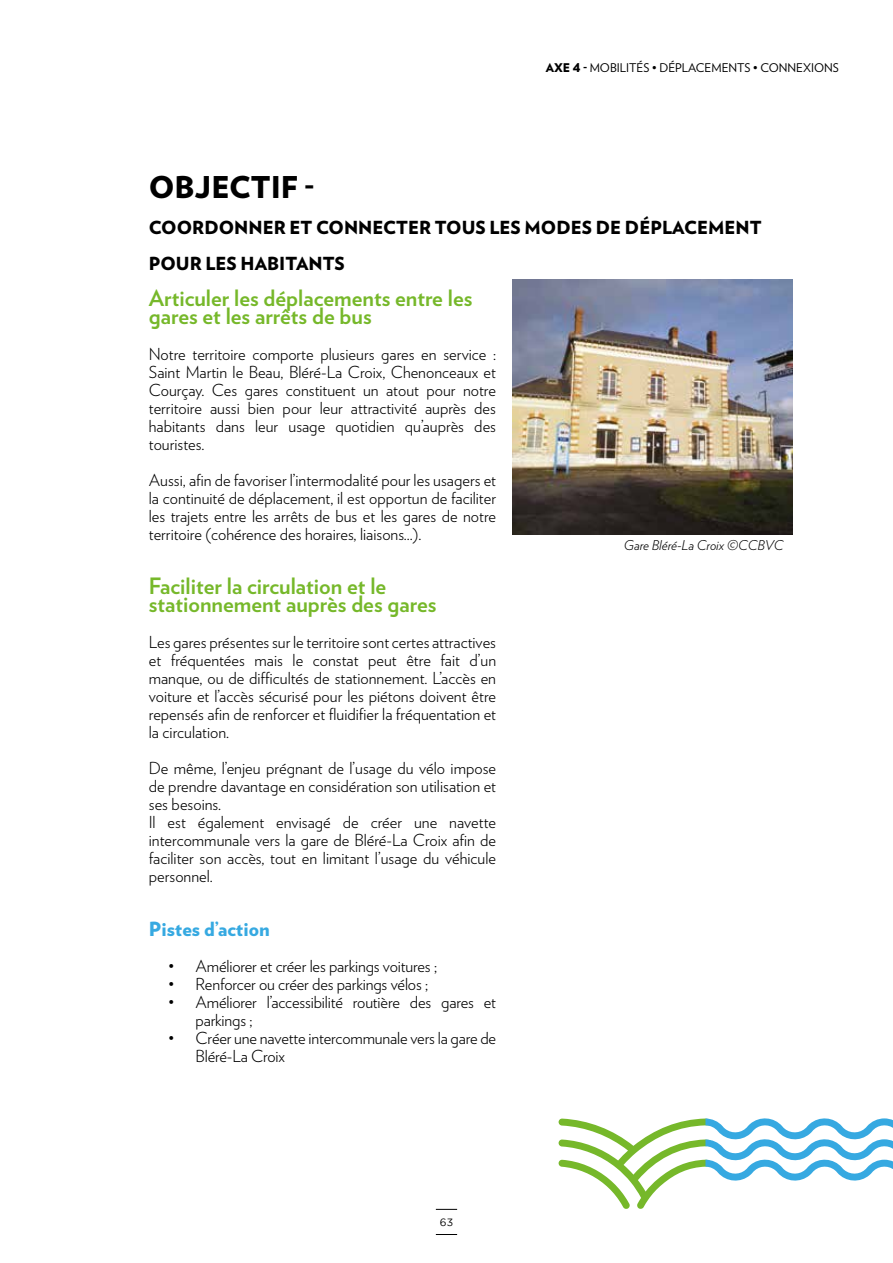
<style>
.page{position:relative;width:893px;height:1263px;background:#fff}
.page>*{position:absolute;margin:0;border:0;box-sizing:border-box;transform-origin:0 0}
.t1{font:900 30px "Verlag";color:#000}
.t2{font:700 22.5px/18px "Verlag";color:#76b82a}
.t3{font:900 19.5px "Verlag";color:#36a9e1}
.t4{font:900 18px/36px "Verlag";color:#000}
.t5{font:300 16.5px/18px "Verlag";color:#000;text-align:justify}
.t6{font:italic 300 13.5px "Verlag";color:#000}
.t7{font:12px "Verlag";color:#000}
.t8{font:10.5px "Gotham";color:#000}
.s1{font-weight:900}
</style>
<div class="page">
<svg style="left:436px;top:1234px;width:21px;height:1px"></svg>
<svg style="left:436px;top:1209px;width:21px;height:1px"></svg>
<img style="left:512px;top:280px;width:280px;height:254px">
<svg style="left:558px;top:1118px;width:335px;height:91px"></svg>
<p class="t7" style="left:546px;top:58px;width:295px"><span class="s1">AXE 4 -</span> MOBILITÉS • DÉPLACEMENTS • CONNEXIONS</p>
<h1 class="t1" style="left:149px;top:162px;width:167px">OBJECTIF -</h1>
<p class="t4" style="left:149px;top:209px;width:614px">COORDONNER ET CONNECTER TOUS LES MODES DE DÉPLACEMENT<br>POUR LES HABITANTS</p>
<h2 class="t2" style="left:149px;top:288px;width:325px">Articuler les déplacements entre les gares et les arrêts de bus</h2>
<p class="t5" style="left:149px;top:344px;width:349px">Notre territoire comporte plusieurs gares en service :<br>Saint Martin le Beau, Bléré-La Croix, Chenonceaux et Courçay. Ces gares constituent un atout pour notre territoire aussi bien pour leur attractivité auprès des habitants dans leur usage quotidien qu’auprès des touristes.</p>
<p class="t5" style="left:149px;top:470px;width:349px">Aussi, afin de favoriser l’intermodalité pour les usagers et la continuité de déplacement, il est opportun de faciliter les trajets entre les arrêts de bus et les gares de notre territoire (cohérence des horaires, liaisons...).</p>
<h2 class="t2" style="left:149px;top:576px;width:289px">Faciliter la circulation et le stationnement auprès des gares</h2>
<p class="t5" style="left:149px;top:632px;width:349px">Les gares présentes sur le territoire sont certes attractives et fréquentées mais le constat peut être fait d’un manque, ou de difficultés de stationnement. L’accès en voiture et l’accès sécurisé pour les piétons doivent être repensés afin de renforcer et fluidifier la fréquentation et la circulation.</p>
<p class="t5" style="left:149px;top:758px;width:349px;text-align:left">De même, l’enjeu prégnant de l’usage du vélo impose de prendre davantage en considération son utilisation et ses besoins.<br>Il est également envisagé de créer une navette intercommunale vers la gare de Bléré-La Croix afin de faciliter son accès, tout en limitant l’usage du véhicule personnel.</p>
<p class="t3" style="left:149px;top:913px;width:122px">Pistes d’action</p>
<p class="t5" style="left:169px;top:956px;width:270px">• Améliorer et créer les parkings voitures ;</p>
<p class="t5" style="left:169px;top:974px;width:261px">• Renforcer ou créer des parkings vélos ;</p>
<p class="t5" style="left:196px;top:992px;width:302px;text-indent:-27px">• Améliorer l’accessibilité routière des gares et parkings ;</p>
<p class="t5" style="left:196px;top:1028px;width:302px;text-indent:-27px">• Créer une navette intercommunale vers la gare de<br>Bléré-La Croix</p>
<p class="t8" style="left:440px;top:1216px;width:15px">63</p>
<p class="t6" style="left:624px;top:535px;width:161px">Gare Bléré-La Croix ©CCBVC</p>
</div>
